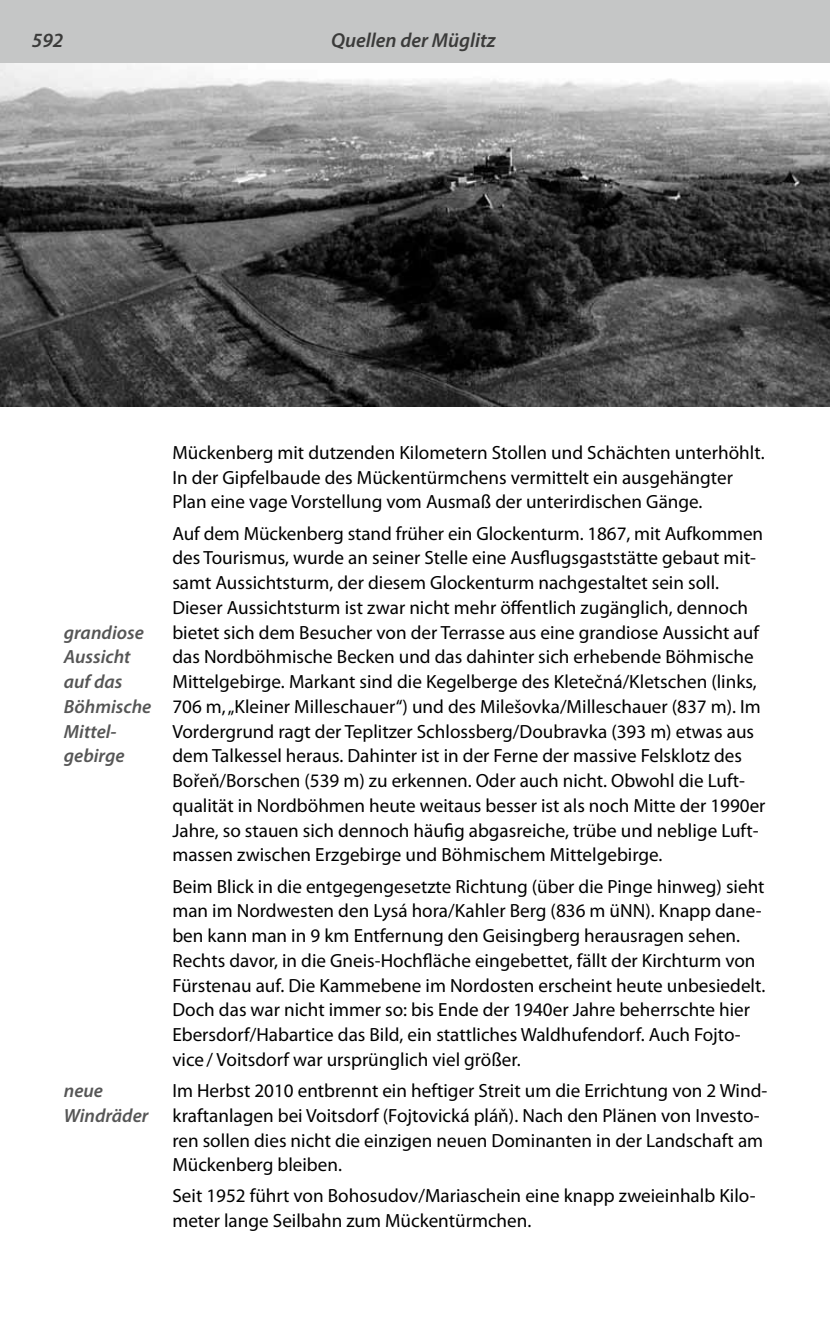
<style>
.page{position:relative;width:830px;height:1340px;background:#fff}
.page>*{position:absolute;margin:0;border:0;box-sizing:border-box;transform-origin:0 0}
.t1{font:italic 600 20.25px "Myriad Pro";color:#3b3b3a}
.t2{font:19.12px/24.8px "Myriad Pro";color:#000}
.t3{font:italic 600 19.12px/24.8px "Myriad Pro";color:#565656}
</style>
<div class="page">
<div style="left:0;top:0;width:829px;height:64px;background:#c5c6c6"></div>
<img style="left:0;top:64px;width:829px;height:343px">
<p class="t1" style="left:32px;top:27px;width:33px">592</p>
<p class="t1" style="left:331px;top:27px;width:166px">Quellen der Müglitz</p>
<p class="t3" style="left:64px;top:619px;width:89px">grandiose<br>Aussicht auf das<br>Böhmische<br>Mittel&shy;gebirge</p>
<p class="t3" style="left:64px;top:1077px;width:86px">neue<br>Windräder</p>
<p class="t2" style="left:172px;top:440px;width:593px">Mückenberg mit dutzenden Kilometern Stollen und Schächten unterhöhlt.<br>In der Gipfelbaude des Mückentürmchens vermittelt ein ausgehängter<br>Plan eine vage Vorstellung vom Ausmaß der unterirdischen Gänge.</p>
<p class="t2" style="left:172px;top:520px;width:594px">Auf dem Mückenberg stand früher ein Glockenturm. 1867, mit Aufkommen des Tourismus, wurde an seiner Stelle eine Ausflugsgaststätte gebaut mit&shy;samt Aussichtsturm, der diesem Glockenturm nachgestaltet sein soll.<br>Dieser Aussichtsturm ist zwar nicht mehr öffentlich zugänglich, dennoch bietet sich dem Besucher von der Terrasse aus eine grandiose Aussicht auf das Nordböhmische Becken und das dahinter sich erhebende Böhmische Mittelgebirge. Markant sind die Kegelberge des Kletečná/Kletschen (links, 706 m, „Kleiner Milleschauer“) und des Milešovka/Milleschauer (837 m). Im Vordergrund ragt der Teplitzer Schlossberg/Doubravka (393 m) etwas aus dem Talkessel heraus. Dahinter ist in der Ferne der massive Felsklotz des Bořeň/Borschen (539 m) zu erkennen. Oder auch nicht. Obwohl die Luft&shy;qualität in Nordböhmen heute weitaus besser ist als noch Mitte der 1990er Jahre, so stauen sich dennoch häufig abgasreiche, trübe und neblige Luft&shy;massen zwischen Erzgebirge und Böhmischem Mittelgebirge.</p>
<p class="t2" style="left:172px;top:873px;width:594px">Beim Blick in die entgegengesetzte Richtung (über die Pinge hinweg) sieht man im Nordwesten den Lysá hora/Kahler Berg (836 m üNN). Knapp dane&shy;ben kann man in 9 km Entfernung den Geisingberg herausragen sehen.<br>Rechts davor, in die Gneis-Hochfläche eingebettet, fällt der Kirchturm von Fürstenau auf. Die Kammebene im Nordosten erscheint heute unbesiedelt.<br>Doch das war nicht immer so: bis Ende der 1940er Jahre beherrschte hier Ebersdorf/Habartice das Bild, ein stattliches Waldhufendorf. Auch Fojto&shy;vice/ Voitsdorf war ursprünglich viel größer.</p>
<p class="t2" style="left:172px;top:1077px;width:595px">Im Herbst 2010 entbrennt ein heftiger Streit um die Errichtung von 2 Wind&shy;kraftanlagen bei Voitsdorf (Fojtovická pláň). Nach den Plänen von Investo&shy;ren sollen dies nicht die einzigen neuen Dominanten in der Landschaft am Mückenberg bleiben.</p>
<p class="t2" style="left:172px;top:1183px;width:584px">Seit 1952 führt von Bohosudov/Mariaschein eine knapp zweieinhalb Kilo&shy;meter lange Seilbahn zum Mückentürmchen.</p>
</div>
